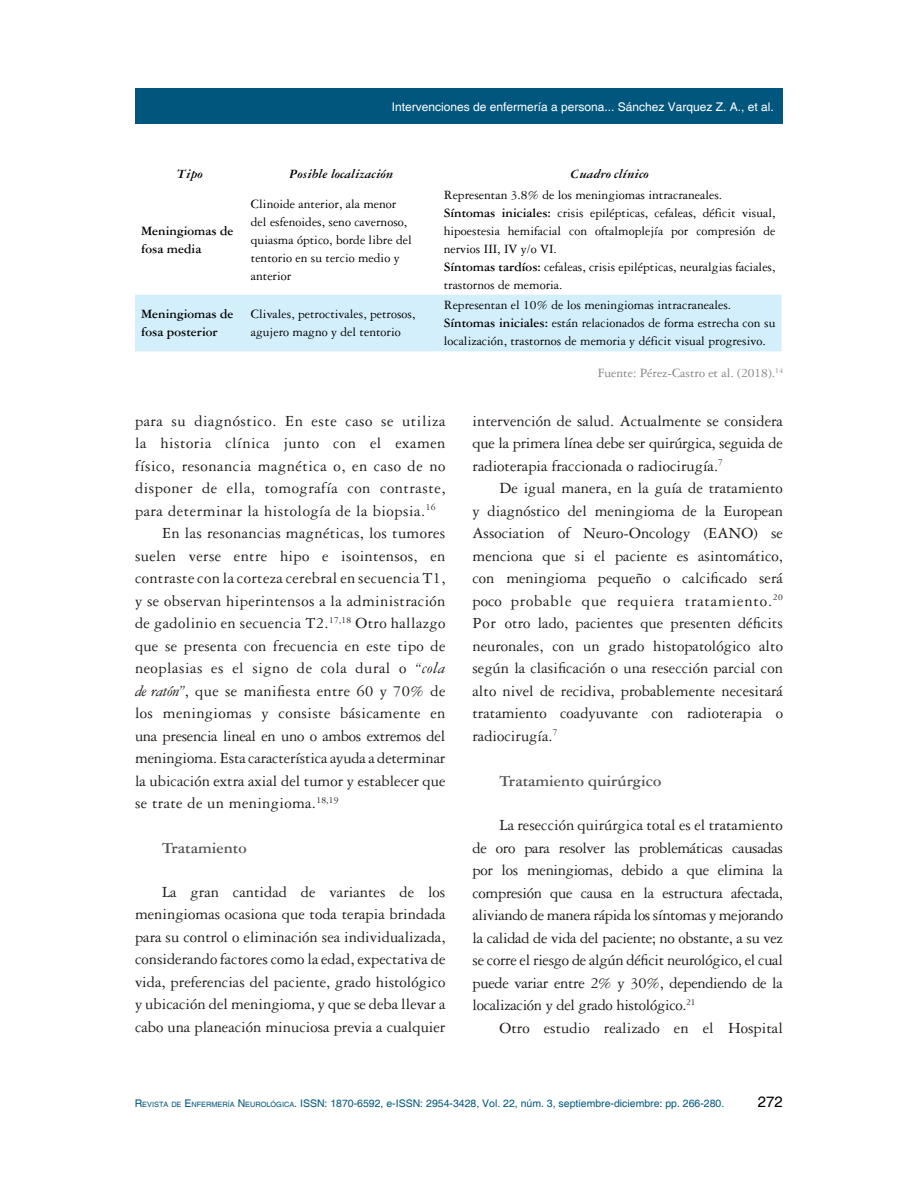
<style>
.page{position:relative;width:918px;height:1188px;background:#fff}
.page>*{position:absolute;margin:0;border:0;box-sizing:border-box;transform-origin:0 0}
.t1{font:16.5px/22.5px "Garamond 3 LT Std";letter-spacing:.02em;color:#1f1a17;text-align:justify}
.t2{font:16.5px "Garamond 3 LT Std";color:#1f1a17}
.t3{font:16.5px "Garamond 3 LT Std";letter-spacing:-.01em;color:#1f1a17}
.t4{font:16.5px "Garamond 3 LT Std";letter-spacing:-.02em;color:#1f1a17}
.t5{font:700 16.5px "Garamond 3 LT Std";color:#525252}
.t6{font:15px "Helvetica";color:#000}
.t7{font:13.5px/18px "Garamond 3 LT Std";color:#000}
.t8{font:700 13.5px/18px "Garamond 3 LT Std";color:#000}
.t9{font:italic 700 13.5px "Garamond 3 LT Std";color:#000}
.t10{font:13.5px "Garamond 3 LT Std";color:#808285}
.t11{font:12px "Helvetica";color:#fff}
.t12{font:10.5px "Helvetica";color:#00567d}
.s1{font-weight:700}
.s2{font-style:italic}
.s3{font-style:inherit}
.s4{font-size:7.35px}
</style>
<div class="page">
<div style="left:135px;top:89px;width:648px;height:35px;background:#00567d"></div>
<div style="left:135px;top:295px;width:647px;height:56px;background:#d4effc"></div>
<p class="t11" style="left:392px;top:100px;width:384px">Intervenciones de enfermería a persona... Sánchez Varquez Z. A., et al.</p>
<p class="t9" style="left:177px;top:167px;width:27px">Tipo</p>
<p class="t9" style="left:289px;top:167px;width:105px">Posible localización</p>
<p class="t9" style="left:570px;top:167px;width:80px">Cuadro clínico</p>
<p class="t8" style="left:141px;top:222px;width:94px">Meningiomas de fosa media</p>
<p class="t7" style="left:251px;top:195px;width:162px">Clinoide anterior, ala menor del esfenoides, seno cavernoso, quiasma óptico, borde libre del tentorio en su tercio medio y anterior</p>
<p class="t7" style="left:444px;top:186px;width:333px">Representan 3.8% de los meningiomas intracraneales.<br><span class="s1">Síntomas iniciales:</span> crisis epilépticas, cefaleas, déficit visual, hipoestesia hemifacial con oftalmoplejía por compresión de nervios III, IV y/o VI.<br><span class="s1">Síntomas tardíos:</span> cefaleas, crisis epilépticas, neuralgias faciales, trastornos de memoria.</p>
<p class="t8" style="left:141px;top:305px;width:94px">Meningiomas de fosa posterior</p>
<p class="t7" style="left:251px;top:305px;width:166px">Clivales, petroctivales, petrosos, agujero magno y del tentorio</p>
<p class="t7" style="left:444px;top:296px;width:333px">Representan el 10% de los meningiomas intracraneales.<br><span class="s1">Síntomas iniciales:</span> están relacionados de forma estrecha con su localización, trastornos de memoria y déficit visual progresivo.</p>
<p class="t10" style="left:598px;top:366px;width:187px">Fuente: Pérez-Castro et al. (2018).<sup>14</sup></p>
<p class="t1" style="left:135px;top:410px;width:312px">para su diagnóstico. En este caso se utiliza</p>
<p class="t1" style="left:135px;top:432px;width:312px">la historia clínica junto con el examen</p>
<p class="t1" style="left:135px;top:455px;width:312px">físico, resonancia magnética o, en caso de no</p>
<p class="t1" style="left:135px;top:477px;width:312px">disponer de ella, tomografía con contraste,</p>
<p class="t1" style="left:135px;top:500px;width:302px">para determinar la histología de la biopsia.<sup>16</sup></p>
<p class="t1" style="left:162px;top:522px;width:285px">En las resonancias magnéticas, los tumores</p>
<p class="t1" style="left:135px;top:545px;width:312px">suelen verse entre hipo e isointensos, en</p>
<p class="t1" style="left:135px;top:567px;width:312px">contraste con la corteza cerebral en secuencia T1,</p>
<p class="t1" style="left:135px;top:590px;width:312px">y se observan hiperintensos a la administración</p>
<p class="t1" style="left:135px;top:612px;width:312px">de gadolinio en secuencia T2.<sup>17,18</sup> Otro hallazgo</p>
<p class="t1" style="left:135px;top:635px;width:312px">que se presenta con frecuencia en este tipo de</p>
<p class="t1" style="left:135px;top:657px;width:312px">neoplasias es el signo de cola dural o <span class="s2">“cola</span></p>
<p class="t1" style="left:135px;top:680px;width:312px"><span class="s2">de ratón”</span>, que se manifiesta entre 60 y 70% de</p>
<p class="t1" style="left:135px;top:702px;width:312px">los meningiomas y consiste básicamente en</p>
<p class="t4" style="left:135px;top:727px;width:312px">una presencia lineal en uno o ambos extremos del</p>
<p class="t3" style="left:135px;top:750px;width:312px">meningioma. Esta característica ayuda a determinar</p>
<p class="t2" style="left:135px;top:772px;width:312px">la ubicación extra axial del tumor y establecer que</p>
<p class="t1" style="left:135px;top:792px;width:205px">se trate de un meningioma.<sup>18,19</sup></p>
<p class="t5" style="left:162px;top:838px;width:86px">Tratamiento</p>
<p class="t1" style="left:135px;top:881px;width:312px;text-indent:27px">La gran cantidad de variantes de los meningiomas ocasiona que toda terapia brindada para su control o eliminación sea individualizada, considerando factores como la edad, expectativa de vida, preferencias del paciente, grado histológico y ubicación del meningioma, y que se deba llevar a cabo una planeación minuciosa previa a cualquier</p>
<p class="t1" style="left:473px;top:410px;width:312px">intervención de salud. Actualmente se considera que la primera línea debe ser quirúrgica, seguida de radioterapia fraccionada o radiocirugía.<sup>7</sup></p>
<p class="t1" style="left:473px;top:477px;width:312px;text-indent:27px">De igual manera, en la guía de tratamiento y diagnóstico del meningioma de la European Association of Neuro-Oncology (EANO) se menciona que si el paciente es asintomático, con meningioma pequeño o calcificado será poco probable que requiera tratamiento.<sup>20<br></sup>Por otro lado, pacientes que presenten déficits neuronales, con un grado histopatológico alto según la clasificación o una resección parcial con alto nivel de recidiva, probablemente necesitará tratamiento coadyuvante con radioterapia o radiocirugía.<sup>7</sup></p>
<p class="t5" style="left:500px;top:772px;width:163px">Tratamiento quirúrgico</p>
<p class="t1" style="left:473px;top:814px;width:312px;text-indent:27px">La resección quirúrgica total es el tratamiento de oro para resolver las problemáticas causadas por los meningiomas, debido a que elimina la compresión que causa en la estructura afectada, aliviando de manera rápida los síntomas y mejorando la calidad de vida del paciente; no obstante, a su vez se corre el riesgo de algún déficit neurológico, el cual puede variar entre 2% y 30%, dependiendo de la localización y del grado histológico.<sup>21</sup></p>
<p class="t2" style="left:500px;top:1019px;width:285px">Otro estudio realizado en el Hospital</p>
<p class="t12" style="left:135px;top:1098px;width:591px"><span class="s3">R</span><span class="s4">EVISTA DE</span> <span class="s3">E</span> <span class="s4">NFERMERÍA</span> <span class="s3">N</span> <span class="s4">EUROLÓGICA</span>. ISSN: 1870-6592, e-ISSN: 2954-3428, Vol. 22, núm. 3, septiembre-diciembre: pp. 266-280.</p>
<p class="t6" style="left:758px;top:1093px;width:27px">272</p>
</div>
